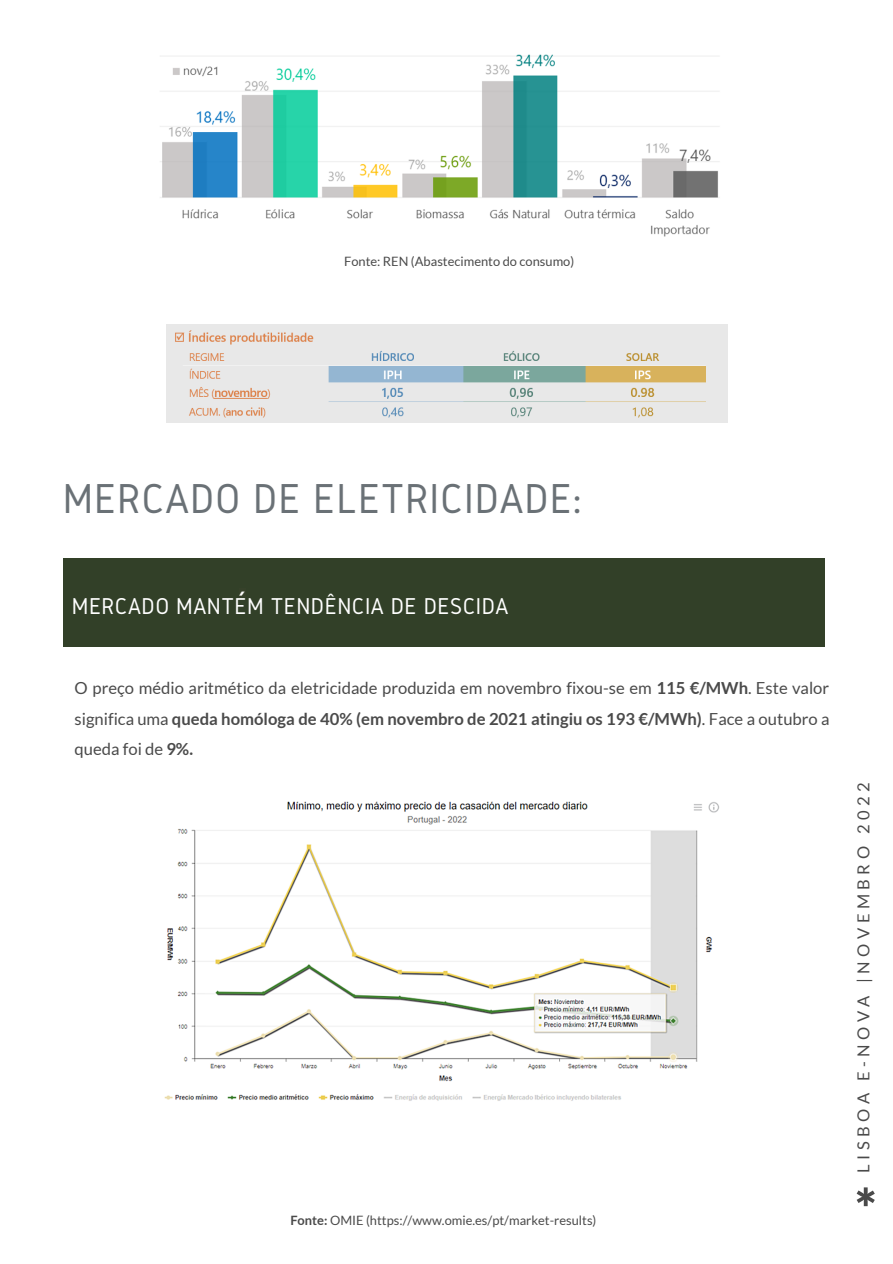
<style>
.page{position:relative;width:893px;height:1264px;background:#fff}
.page>*{position:absolute;margin:0;border:0;box-sizing:border-box;transform-origin:0 0}
.t1{font:900 52.95px "Lato Latin";color:#4a4a4a}
.t2{font:43.5px "Gidole";letter-spacing:.02em;color:#6a7176}
.t3{font:23.85px "Gidole";letter-spacing:.02em;color:#fff}
.t4{font:16.65px/30.3px "Lato";color:#4a4a4a;text-align:justify}
.t5{font:16.5px "Lato";letter-spacing:.27em;color:#4a4a4a}
.t6{font:12.9px "Lato";color:#4a4a4a}
.s1{font-weight:700}
</style>
<div class="page">
<div style="left:63px;top:558px;width:761px;height:89px;background:#324028"></div>
<img style="left:160px;top:54px;width:560px;height:183px">
<img style="left:167px;top:324px;width:560px;height:98px">
<svg style="left:239px;top:591px;width:6px;height:5px"></svg>
<img style="left:164px;top:801px;width:556px;height:300px">
<p class="t6" style="left:344px;top:253px;width:232px">Fonte: REN (Abastecimento do consumo)</p>
<h2 class="t2" style="left:63px;top:475px;width:520px">MERCADO DE ELETRICIDADE:</h2>
<h3 class="t3" style="left:72px;top:593px;width:438px">MERCADO MANTÉM TENDÊNCIA DE DESCIDA</h3>
<p class="t4" style="left:75px;top:673px;width:756px">O preço médio aritmético da eletricidade produzida em novembro fixou-se em <span class="s1">115 €/MWh</span>. Este valor significa uma <span class="s1">queda homóloga de 40% (em novembro de 2021 atingiu os 193 €/MWh)</span>. Face a outubro a queda foi de <span class="s1">9%.</span></p>
<p class="t6" style="left:290px;top:1212px;width:307px"><span class="s1">Fonte:</span> OMIE (https://www.omie.es/pt/market-results)</p>
<p class="t5" style="left:853px;top:1172px;width:392px;rotate:-90deg">LISBOA E-NOVA |NOVEMBRO 2022</p>
<h1 class="t1" style="left:854px;top:1185px;width:24px">*</h1>
</div>
